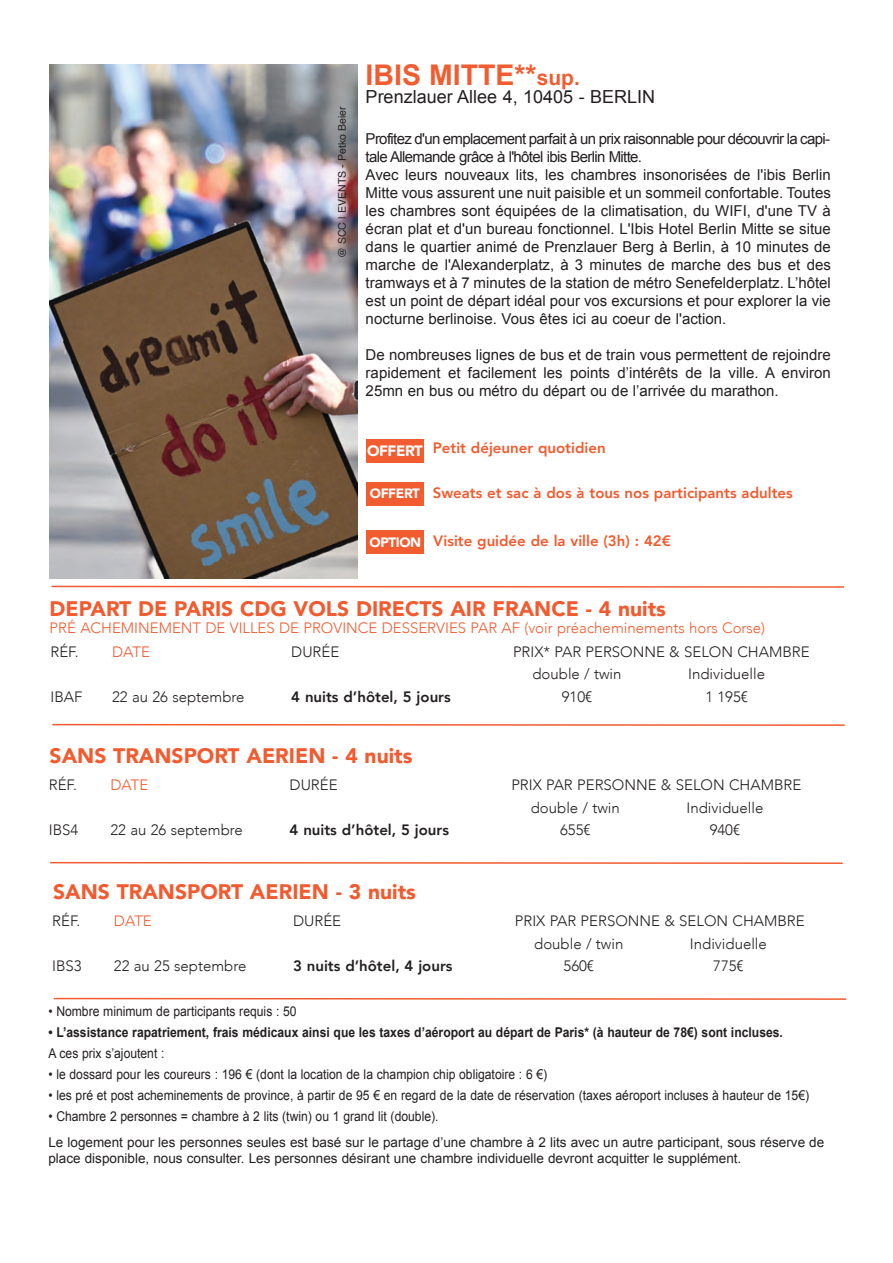
<style>
.page{position:relative;width:893px;height:1263px;background:#fff}
.page>*{position:absolute;margin:0;border:0;box-sizing:border-box;transform-origin:0 0}
.t1{font:700 28.5px "Arial";color:#f15d31}
.t2{font:900 21px "Avenir";color:#f15b2f}
.t3{font:18px "Arial";color:#231f20}
.t4{font:15px/18px "Arial";letter-spacing:-.045em;color:#231f20;text-align:justify}
.t5{font:300 15px "Avenir";color:#231f20}
.t6{font:800 15px "Avenir";color:#f15b2f}
.t7{font:300 15px "Avenir";color:#f15b2f}
.t8{font:800 15px "Avenir";color:#231f20}
.t9{font:900 15px "Avenir";letter-spacing:-.03em;color:#fff}
.t10{font:13.5px "Arial";color:#231f20;scale:.9 1}
.t11{font:13.5px "Arial";color:#231f20}
.t12{font:700 13.5px "Arial";color:#231f20;scale:.9 1}
.t13{font:900 13.5px "Avenir";letter-spacing:-.03em;color:#fff}
.t14{font:10.5px "Helvetica";color:#231f20}
.s1{font-size:21px}
</style>
<div class="page">
<img style="left:50px;top:65px;width:307px;height:513px">
<div style="left:366px;top:439px;width:58px;height:24px;background:#f15d31"></div>
<div style="left:366px;top:482px;width:58px;height:24px;background:#f15d31"></div>
<svg style="left:51px;top:585px;width:793px;height:3px"></svg>
<svg style="left:52px;top:723px;width:793px;height:3px"></svg>
<div style="left:366px;top:531px;width:58px;height:23px;background:#f15d31"></div>
<svg style="left:50px;top:861px;width:793px;height:3px"></svg>
<svg style="left:53px;top:997px;width:794px;height:3px"></svg>
<p class="t14" style="left:338px;top:258px;width:153px;rotate:-90deg">@ SCC | EVENTS - Petko Beier</p>
<p class="t1" style="left:366px;top:56px;width:216px">IBIS MITTE**<span class="s1">sup.</span></p>
<p class="t3" style="left:366px;top:85px;width:291px">Prenzlauer Allee 4, 10405 - BERLIN</p>
<p class="t4" style="left:366px;top:130px;width:466px">Profitez d'un emplacement parfait à un prix raisonnable pour découvrir la capi&shy;tale Allemande grâce à l'hôtel ibis Berlin Mitte.</p>
<p class="t4" style="left:366px;top:166px;width:467px">Avec leurs nouveaux lits, les chambres insonorisées de l'ibis Berlin Mitte vous assurent une nuit paisible et un sommeil confortable. Toutes les chambres sont équipées de la climatisation, du WIFI, d'une TV à écran plat et d'un bureau fonctionnel. L'Ibis Hotel Berlin Mitte se situe dans le quartier animé de Prenzlauer Berg à Berlin, à 10 minutes de marche de l'Alexanderplatz, à 3 minutes de marche des bus et des tramways et à 7 minutes de la station de métro Senefelderplatz. L’hôtel est un point de départ idéal pour vos excursions et pour explorer la vie nocturne berlinoise. Vous êtes ici au coeur de l'action.</p>
<p class="t4" style="left:366px;top:346px;width:467px">De nombreuses lignes de bus et de train vous permettent de rejoindre rapidement et facilement les points d’intérêts de la ville. A environ 25mn en bus ou métro du départ ou de l’arrivée du marathon.</p>
<p class="t9" style="left:367px;top:441px;width:57px">OFFERT</p>
<p class="t6" style="left:433px;top:437px;width:174px">Petit déjeuner quotidien</p>
<p class="t13" style="left:370px;top:485px;width:52px">OFFERT</p>
<p class="t6" style="left:433px;top:483px;width:362px">Sweats et sac à dos à tous nos participants adultes</p>
<p class="t13" style="left:370px;top:533px;width:53px">OPTION</p>
<p class="t6" style="left:433px;top:531px;width:239px">Visite guidée de la ville (3h) : 42€</p>
<p class="t2" style="left:50px;top:595px;width:618px">DEPART DE PARIS CDG VOLS DIRECTS AIR FRANCE - 4 nuits</p>
<p class="t7" style="left:50px;top:618px;width:717px">PRÉ ACHEMINEMENT DE VILLES DE PROVINCE DESSERVIES PAR AF (voir préacheminements hors Corse)</p>
<p class="t5" style="left:50px;top:642px;width:30px">RÉF.</p>
<p class="t7" style="left:112px;top:642px;width:39px">DATE</p>
<p class="t5" style="left:291px;top:642px;width:50px">DURÉE</p>
<p class="t5" style="left:513px;top:642px;width:298px">PRIX* PAR PERSONNE &amp; SELON CHAMBRE</p>
<p class="t5" style="left:532px;top:664px;width:91px">double / twin</p>
<p class="t5" style="left:688px;top:664px;width:78px">Individuelle</p>
<p class="t5" style="left:50px;top:687px;width:33px">IBAF</p>
<p class="t5" style="left:112px;top:687px;width:134px">22 au 26 septembre</p>
<p class="t8" style="left:291px;top:687px;width:161px">4 nuits d’hôtel, 5 jours</p>
<p class="t5" style="left:562px;top:687px;width:32px">910€</p>
<p class="t5" style="left:705px;top:687px;width:44px">1 195€</p>
<p class="t2" style="left:50px;top:742px;width:364px">SANS TRANSPORT AERIEN - 4 nuits</p>
<p class="t5" style="left:49px;top:775px;width:30px">RÉF.</p>
<p class="t7" style="left:110px;top:775px;width:39px">DATE</p>
<p class="t5" style="left:290px;top:775px;width:50px">DURÉE</p>
<p class="t5" style="left:511px;top:775px;width:291px">PRIX PAR PERSONNE &amp; SELON CHAMBRE</p>
<p class="t5" style="left:531px;top:798px;width:91px">double / twin</p>
<p class="t5" style="left:686px;top:798px;width:78px">Individuelle</p>
<p class="t5" style="left:49px;top:820px;width:31px">IBS4</p>
<p class="t5" style="left:110px;top:820px;width:134px">22 au 26 septembre</p>
<p class="t8" style="left:290px;top:820px;width:161px">4 nuits d’hôtel, 5 jours</p>
<p class="t5" style="left:560px;top:820px;width:32px">655€</p>
<p class="t5" style="left:710px;top:820px;width:32px">940€</p>
<p class="t2" style="left:53px;top:878px;width:364px">SANS TRANSPORT AERIEN - 3 nuits</p>
<p class="t5" style="left:52px;top:911px;width:30px">RÉF.</p>
<p class="t7" style="left:114px;top:911px;width:39px">DATE</p>
<p class="t5" style="left:293px;top:911px;width:50px">DURÉE</p>
<p class="t5" style="left:515px;top:911px;width:291px">PRIX PAR PERSONNE &amp; SELON CHAMBRE</p>
<p class="t5" style="left:534px;top:933px;width:91px">double / twin</p>
<p class="t5" style="left:690px;top:933px;width:78px">Individuelle</p>
<p class="t5" style="left:52px;top:956px;width:31px">IBS3</p>
<p class="t5" style="left:114px;top:956px;width:134px">22 au 25 septembre</p>
<p class="t8" style="left:293px;top:956px;width:161px">3 nuits d’hôtel, 4 jours</p>
<p class="t5" style="left:564px;top:956px;width:32px">560€</p>
<p class="t5" style="left:713px;top:956px;width:32px">775€</p>
<p class="t10" style="left:48px;top:1002px;width:277px">• Nombre minimum de participants requis : 50</p>
<p class="t12" style="left:48px;top:1023px;width:818px">• L’assistance rapatriement, frais médicaux ainsi que les taxes d’aéroport au départ de Paris* (à hauteur de 78€) sont incluses.</p>
<p class="t10" style="left:48px;top:1044px;width:131px">A ces prix s’ajoutent :</p>
<p class="t10" style="left:48px;top:1065px;width:556px">• le dossard pour les coureurs : 196 € (dont la location de la champion chip obligatoire : 6 €)</p>
<p class="t10" style="left:48px;top:1086px;width:847px">• les pré et post acheminements de province, à partir de 95 € en regard de la date de réservation (taxes aéroport incluses à hauteur de 15€)</p>
<p class="t10" style="left:48px;top:1107px;width:435px">• Chambre 2 personnes = chambre à 2 lits (twin) ou 1 grand lit (double).</p>
<p class="t11" style="left:48px;top:1133px;width:777px">Le logement pour les personnes seules est basé sur le partage d’une chambre à 2 lits avec un autre participant, sous réserve de</p>
<p class="t11" style="left:48px;top:1149px;width:694px">place disponible, nous consulter. Les personnes désirant une chambre individuelle devront acquitter le supplément.</p>
</div>
